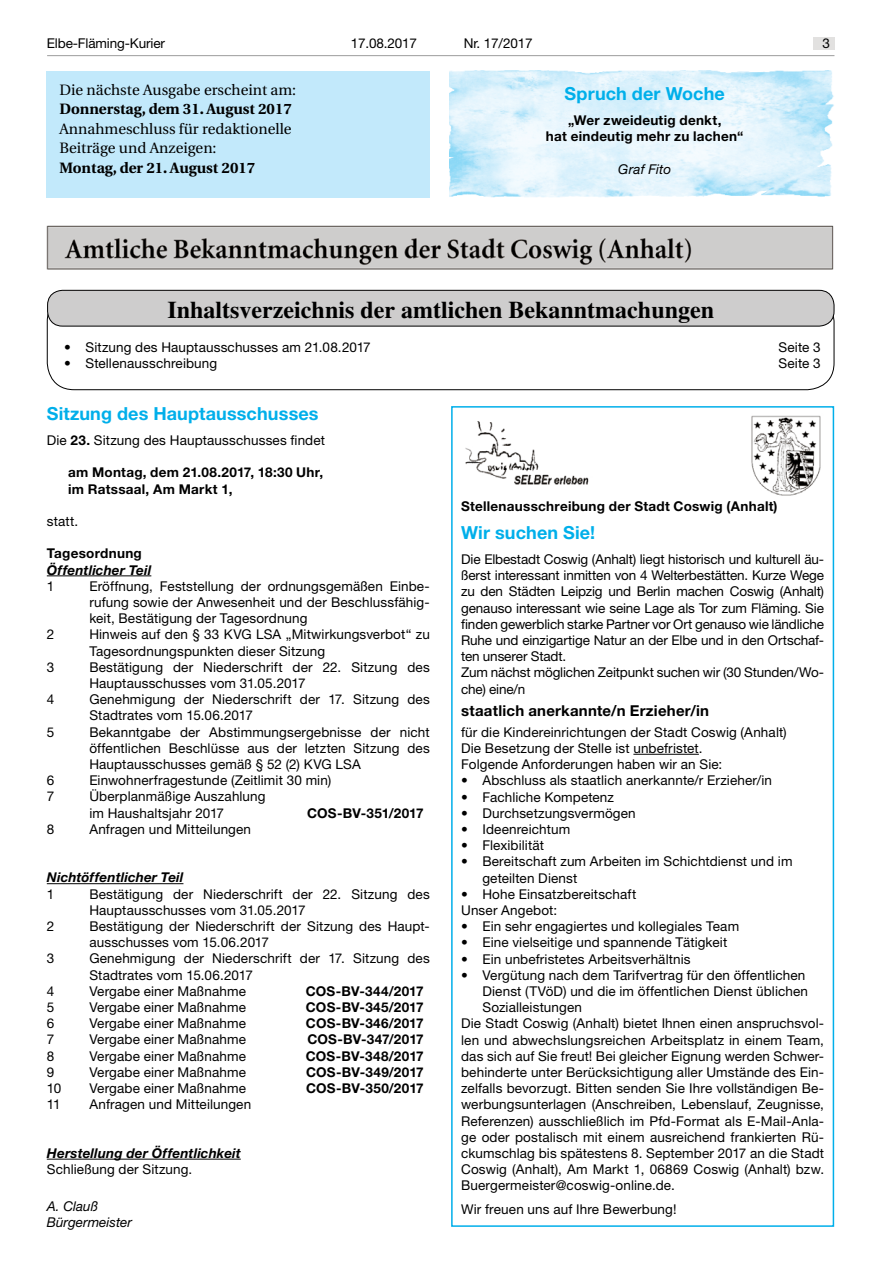
<style>
.page{position:relative;width:881px;height:1263px;background:#fff}
.page>*{position:absolute;margin:0;border:0;box-sizing:border-box;transform-origin:0 0}
.t1{font:700 24px "Times LT";color:#000}
.t2{font:700 18px "Helvetica Neue LT";letter-spacing:.01em;color:#00afea}
.t3{font:15px/19.5px "Utopia";color:#000}
.t4{font:700 15px "Utopia";color:#000}
.t5{font:700 15px "Helvetica Neue LT";letter-spacing:.015em;color:#000}
.t6{font:13.5px/16.2px "Helvetica Neue LT";letter-spacing:.01em;color:#000}
.t7{font:13.5px/16.2px "Helvetica Neue LT";letter-spacing:-.01em;color:#000}
.t8{font:700 13.5px/16.2px "Helvetica Neue LT";letter-spacing:.02em;color:#000}
.t9{font:italic 700 13.5px "Helvetica Neue LT";letter-spacing:.01em;color:#000}
.t10{font:italic 13.5px/16.2px "Helvetica Neue LT";color:#000}
.s1{font-weight:700}
</style>
<div class="page">
<hr style="left:47px;top:55px;width:787px;height:1px;background:#000">
<div style="left:812px;top:37px;width:21px;height:13px;background:#e2e1e0"></div>
<img style="left:465px;top:421px;width:124px;height:64px">
<hr style="left:633px;top:754px;width:65px;height:1px;background:#000">
<div style="left:451px;top:406px;width:382px;height:821px;border:2px solid #00afea"></div>
<hr style="left:47px;top:575px;width:104px;height:1px;background:#000">
<hr style="left:47px;top:883px;width:136px;height:1px;background:#000">
<hr style="left:47px;top:1159px;width:194px;height:1px;background:#000">
<img style="left:47px;top:225px;width:787px;height:45px">
<img style="left:450px;top:70px;width:383px;height:128px">
<div style="left:47px;top:71px;width:382px;height:127px;background:#c2e9fb"></div>
<div style="left:47px;top:294px;width:787px;height:96px;border:1px solid #000;border-radius:27px"></div>
<div style="left:48px;top:290px;width:785px;height:36px;background:#cecdcd;border-radius:15px"></div>
<div style="left:47px;top:290px;width:787px;height:37px;border:1px solid #000;border-radius:15px"></div>
<img style="left:751px;top:415px;width:70px;height:81px">
<p class="t7" style="left:47px;top:35px;width:120px">Elbe-Fläming-Kurier</p>
<p class="t6" style="left:350px;top:35px;width:68px">17.08.2017</p>
<p class="t6" style="left:463px;top:35px;width:70px">Nr. 17/2017</p>
<p class="t6" style="left:822px;top:35px;width:9px">3</p>
<p class="t3" style="left:59px;top:80px;width:238px">Die nächste Ausgabe erscheint am:</p>
<p class="t4" style="left:59px;top:101px;width:234px">Donnerstag, dem 31. August 2017</p>
<p class="t3" style="left:59px;top:119px;width:233px">Annahmeschluss für redaktionelle<br>Beiträge und Anzeigen:</p>
<p class="t4" style="left:59px;top:159px;width:197px">Montag, der 21. August 2017</p>
<h2 class="t2" style="left:564px;top:83px;width:162px">Spruch der Woche</h2>
<p class="t8" style="left:545px;top:112px;width:199px;text-align:center">„Wer zweideutig denkt,<br>hat eindeutig mehr zu lachen“</p>
<p class="t10" style="left:618px;top:160px;width:55px">Graf Fito</p>
<h1 class="t1" style="left:167px;top:295px;width:548px">Inhaltsverzeichnis der amtlichen Bekanntmachungen</h1>
<p class="t6" style="left:64px;top:339px;width:308px">• Sitzung des Hauptausschusses am 21.08.2017</p>
<p class="t6" style="left:778px;top:339px;width:44px">Seite 3</p>
<p class="t6" style="left:64px;top:355px;width:154px">• Stellenausschreibung</p>
<p class="t6" style="left:778px;top:355px;width:44px">Seite 3</p>
<h2 class="t2" style="left:47px;top:403px;width:273px">Sitzung des Hauptausschusses</h2>
<p class="t6" style="left:47px;top:432px;width:279px">Die <span class="s1">23.</span> Sitzung des Hauptausschusses findet</p>
<p class="t8" style="left:68px;top:464px;width:256px">am Montag, dem 21.08.2017, 18:30 Uhr, im Ratssaal, Am Markt 1,</p>
<p class="t6" style="left:47px;top:513px;width:33px">statt.</p>
<p class="t8" style="left:47px;top:545px;width:96px">Tagesordnung</p>
<p class="t9" style="left:47px;top:561px;width:106px">Öffentlicher Teil</p>
<p class="t6" style="left:47px;top:578px;width:9px">1</p>
<p class="t6" style="left:89px;top:578px;width:342px;text-align:justify">Eröffnung, Feststellung der ordnungsgemäßen Einbe&shy;rufung sowie der Anwesenheit und der Beschlussfähig&shy;keit, Bestätigung der Tagesordnung</p>
<p class="t6" style="left:47px;top:626px;width:9px">2</p>
<p class="t6" style="left:89px;top:626px;width:342px">Hinweis auf den § 33 KVG LSA „Mitwirkungsverbot“ zu<br>Tagesordnungspunkten dieser Sitzung</p>
<p class="t6" style="left:47px;top:659px;width:9px">3</p>
<p class="t6" style="left:89px;top:659px;width:342px">Bestätigung der Niederschrift der 22. Sitzung des<br>Hauptausschusses vom 31.05.2017</p>
<p class="t6" style="left:47px;top:691px;width:9px">4</p>
<p class="t6" style="left:89px;top:691px;width:342px">Genehmigung der Niederschrift der 17. Sitzung des<br>Stadtrates vom 15.06.2017</p>
<p class="t6" style="left:47px;top:723px;width:9px">5</p>
<p class="t6" style="left:89px;top:723px;width:342px;text-align:justify">Bekanntgabe der Abstimmungsergebnisse der nicht öffentlichen Beschlüsse aus der letzten Sitzung des Hauptausschusses gemäß § 52 (2) KVG LSA</p>
<p class="t6" style="left:47px;top:772px;width:9px">6</p>
<p class="t6" style="left:89px;top:772px;width:243px">Einwohnerfragestunde (Zeitlimit 30 min)</p>
<p class="t6" style="left:47px;top:788px;width:9px">7</p>
<p class="t6" style="left:89px;top:788px;width:178px">Überplanmäßige Auszahlung im Haushaltsjahr 2017</p>
<p class="t8" style="left:307px;top:804px;width:118px">COS-BV-351/2017</p>
<p class="t6" style="left:47px;top:821px;width:9px">8</p>
<p class="t6" style="left:89px;top:821px;width:163px">Anfragen und Mitteilungen</p>
<p class="t9" style="left:47px;top:869px;width:138px">Nichtöffentlicher Teil</p>
<p class="t6" style="left:47px;top:885px;width:9px">1</p>
<p class="t6" style="left:89px;top:885px;width:342px">Bestätigung der Niederschrift der 22. Sitzung des<br>Hauptausschusses vom 31.05.2017</p>
<p class="t6" style="left:47px;top:918px;width:9px">2</p>
<p class="t6" style="left:89px;top:918px;width:342px">Bestätigung der Niederschrift der Sitzung des Haupt&shy;ausschusses vom 15.06.2017</p>
<p class="t6" style="left:47px;top:950px;width:9px">3</p>
<p class="t6" style="left:89px;top:950px;width:342px">Genehmigung der Niederschrift der 17. Sitzung des<br>Stadtrates vom 15.06.2017</p>
<p class="t6" style="left:47px;top:983px;width:9px">4</p>
<p class="t6" style="left:89px;top:983px;width:158px">Vergabe einer Maßnahme</p>
<p class="t8" style="left:305px;top:982px;width:119px">COS-BV-344/2017</p>
<p class="t6" style="left:47px;top:999px;width:9px">5</p>
<p class="t6" style="left:89px;top:999px;width:158px">Vergabe einer Maßnahme</p>
<p class="t8" style="left:306px;top:999px;width:119px">COS-BV-345/2017</p>
<p class="t6" style="left:47px;top:1015px;width:9px">6</p>
<p class="t6" style="left:89px;top:1015px;width:158px">Vergabe einer Maßnahme</p>
<p class="t8" style="left:306px;top:1015px;width:119px">COS-BV-346/2017</p>
<p class="t6" style="left:47px;top:1031px;width:9px">7</p>
<p class="t6" style="left:89px;top:1031px;width:158px">Vergabe einer Maßnahme</p>
<p class="t8" style="left:307px;top:1031px;width:118px">COS-BV-347/2017</p>
<p class="t6" style="left:47px;top:1047px;width:9px">8</p>
<p class="t6" style="left:89px;top:1047px;width:158px">Vergabe einer Maßnahme</p>
<p class="t8" style="left:305px;top:1047px;width:119px">COS-BV-348/2017</p>
<p class="t6" style="left:47px;top:1064px;width:9px">9</p>
<p class="t6" style="left:89px;top:1064px;width:158px">Vergabe einer Maßnahme</p>
<p class="t8" style="left:306px;top:1063px;width:119px">COS-BV-349/2017</p>
<p class="t6" style="left:47px;top:1080px;width:16px">10</p>
<p class="t6" style="left:89px;top:1080px;width:158px">Vergabe einer Maßnahme</p>
<p class="t8" style="left:306px;top:1080px;width:119px">COS-BV-350/2017</p>
<p class="t6" style="left:47px;top:1096px;width:15px">11</p>
<p class="t6" style="left:89px;top:1096px;width:163px">Anfragen und Mitteilungen</p>
<p class="t9" style="left:47px;top:1144px;width:195px">Herstellung der Öffentlichkeit</p>
<p class="t6" style="left:47px;top:1161px;width:147px">Schließung der Sitzung.</p>
<p class="t10" style="left:47px;top:1197px;width:87px">A. Clauß<br>Bürgermeister</p>
<p class="t8" style="left:461px;top:498px;width:318px">Stellenausschreibung der Stadt Coswig (Anhalt)</p>
<h2 class="t2" style="left:461px;top:522px;width:135px">Wir suchen Sie!</h2>
<p class="t7" style="left:461px;top:551px;width:364px">Die Elbestadt Coswig (Anhalt) liegt historisch und kulturell äu&shy;ßerst interessant inmitten von 4 Welterbestätten. Kurze Wege zu den Städten Leipzig und Berlin machen Coswig (Anhalt) genauso interessant wie seine Lage als Tor zum Fläming. Sie finden gewerblich starke Partner vor Ort genauso wie ländliche Ruhe und einzigartige Natur an der Elbe und in den Ortschaf&shy;ten unserer Stadt.<br>Zum nächst möglichen Zeitpunkt suchen wir (30 Stunden/Wo&shy;che) eine/n</p>
<p class="t5" style="left:461px;top:701px;width:249px">staatlich anerkannte/n Erzieher/in</p>
<p class="t6" style="left:461px;top:724px;width:327px">für die Kindereinrichtungen der Stadt Coswig (Anhalt)<br>Die Besetzung der Stelle ist unbefristet.<br>Folgende Anforderungen haben wir an Sie:</p>
<p class="t6" style="left:461px;top:772px;width:312px">• Abschluss als staatlich anerkannte/r Erzieher/in</p>
<p class="t6" style="left:461px;top:788px;width:154px">• Fachliche Kompetenz</p>
<p class="t6" style="left:461px;top:805px;width:176px">• Durchsetzungsvermögen</p>
<p class="t6" style="left:461px;top:821px;width:110px">• Ideenreichtum</p>
<p class="t6" style="left:461px;top:837px;width:84px">• Flexibilität</p>
<p class="t6" style="left:482px;top:853px;width:311px;text-indent:-21px">• Bereitschaft zum Arbeiten im Schichtdienst und im geteilten Dienst</p>
<p class="t6" style="left:461px;top:886px;width:177px">• Hohe Einsatzbereitschaft<br>Unser Angebot:</p>
<p class="t6" style="left:461px;top:918px;width:279px">• Ein sehr engagiertes und kollegiales Team</p>
<p class="t6" style="left:461px;top:934px;width:267px">• Eine vielseitige und spannende Tätigkeit</p>
<p class="t6" style="left:461px;top:950px;width:231px">• Ein unbefristetes Arbeitsverhältnis</p>
<p class="t6" style="left:461px;top:967px;width:345px">• Vergütung nach dem Tarifvertrag für den öffentlichen</p>
<p class="t6" style="left:482px;top:983px;width:327px">Dienst (TVöD) und die im öffentlichen Dienst üblichen</p>
<p class="t6" style="left:482px;top:999px;width:101px">Sozialleistungen</p>
<p class="t6" style="left:461px;top:1015px;width:364px">Die Stadt Coswig (Anhalt) bietet Ihnen einen anspruchsvol-</p>
<p class="t6" style="left:461px;top:1031px;width:364px">len und abwechslungsreichen Arbeitsplatz in einem Team,</p>
<p class="t6" style="left:461px;top:1048px;width:364px">das sich auf Sie freut! Bei gleicher Eignung werden Schwer-</p>
<p class="t6" style="left:461px;top:1064px;width:364px">behinderte unter Berücksichtigung aller Umstände des Ein-</p>
<p class="t6" style="left:461px;top:1080px;width:364px">zelfalls bevorzugt. Bitten senden Sie Ihre vollständigen Be-</p>
<p class="t6" style="left:461px;top:1096px;width:364px">werbungsunterlagen (Anschreiben, Lebenslauf, Zeugnisse,</p>
<p class="t6" style="left:461px;top:1112px;width:364px">Referenzen) ausschließlich im Pfd-Format als E-Mail-Anla-</p>
<p class="t6" style="left:461px;top:1129px;width:364px">ge oder postalisch mit einem ausreichend frankierten Rü-</p>
<p class="t6" style="left:461px;top:1145px;width:364px">ckumschlag bis spätestens 8. September 2017 an die Stadt</p>
<p class="t6" style="left:461px;top:1161px;width:364px">Coswig (Anhalt), Am Markt 1, 06869 Coswig (Anhalt) bzw.</p>
<p class="t6" style="left:461px;top:1177px;width:215px">Buergermeister@coswig-online.de.</p>
<p class="t6" style="left:461px;top:1201px;width:217px">Wir freuen uns auf Ihre Bewerbung!</p>
</div>
